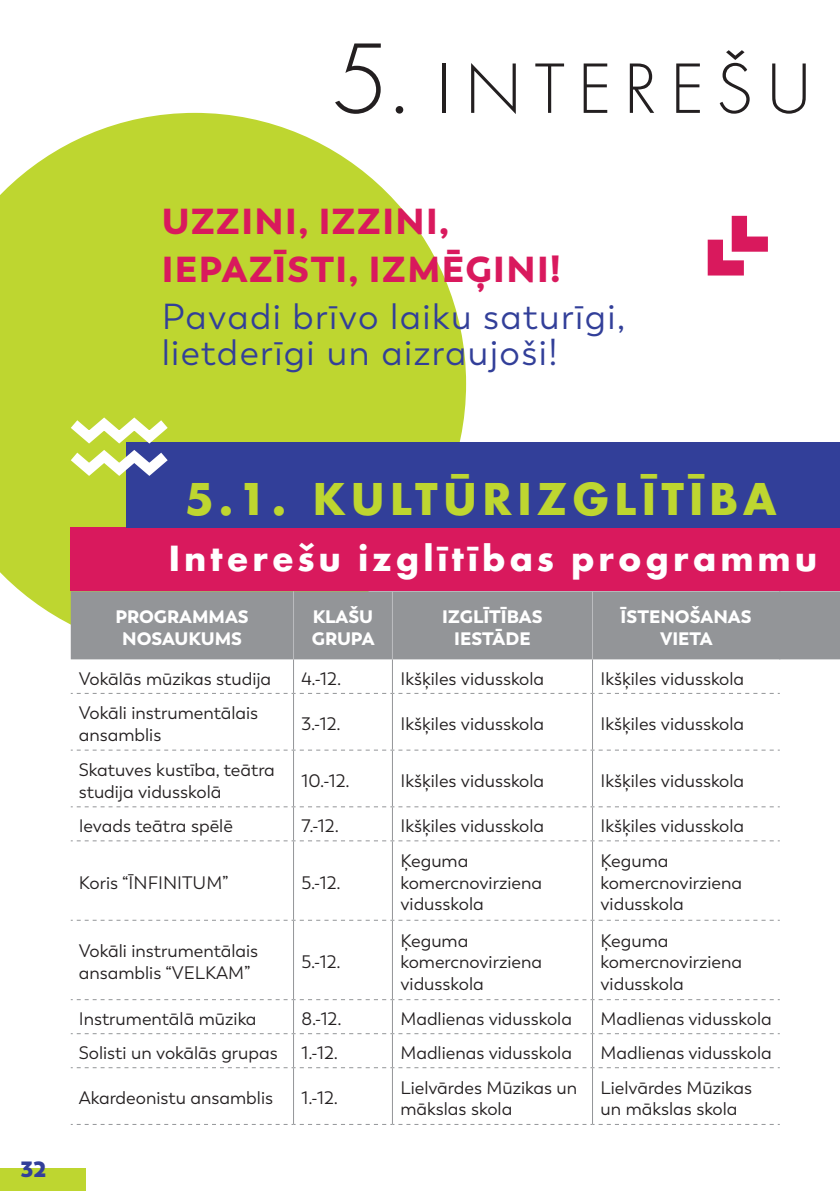
<style>
.page{position:relative;width:840px;height:1191px;background:#fff}
.page>*{position:absolute;margin:0;border:0;box-sizing:border-box;transform-origin:0 0}
.t1{font:300 74px "Futura";letter-spacing:.16em;color:#231f20}
.t2{font:700 48px "Futura";letter-spacing:.1em;color:#bed630}
.t3{font:700 38px "Futura";letter-spacing:.1em;color:#fff}
.t4{font:36px/36px "Trenda";letter-spacing:.04em;color:#323f99}
.t5{font:900 36px/48px "Trenda";letter-spacing:.04em;color:#d9195d}
.t6{font:800 22px "Trenda";color:#323f99}
.Table{font:18px/21.6px "Trenda";color:#231f20}
.t7{font:900 18px/21.6px "Trenda";color:#fff}
.s1{font-size:104px}
</style>
<div class="page">
<svg style="left:0;top:113px;width:466px;height:541px;background:#c7db4e"></svg>
<div style="left:71px;top:591px;width:768px;height:68px;background:#939598"></div>
<hr style="left:293px;top:659px;width:1px;height:34px;background:#939598">
<hr style="left:392px;top:659px;width:1px;height:34px;background:#939598">
<hr style="left:592px;top:659px;width:1px;height:34px;background:#939598">
<hr style="left:293px;top:694px;width:1px;height:55px;background:#939598">
<hr style="left:392px;top:694px;width:1px;height:55px;background:#939598">
<hr style="left:592px;top:694px;width:1px;height:55px;background:#939598">
<hr style="left:293px;top:750px;width:1px;height:56px;background:#939598">
<hr style="left:392px;top:750px;width:1px;height:56px;background:#939598">
<hr style="left:592px;top:750px;width:1px;height:56px;background:#939598">
<hr style="left:293px;top:807px;width:1px;height:33px;background:#939598">
<hr style="left:392px;top:807px;width:1px;height:33px;background:#939598">
<hr style="left:592px;top:807px;width:1px;height:33px;background:#939598">
<hr style="left:293px;top:841px;width:1px;height:78px;background:#939598">
<hr style="left:392px;top:841px;width:1px;height:78px;background:#939598">
<hr style="left:592px;top:841px;width:1px;height:78px;background:#939598">
<hr style="left:293px;top:920px;width:1px;height:79px;background:#939598">
<hr style="left:392px;top:920px;width:1px;height:79px;background:#939598">
<hr style="left:592px;top:920px;width:1px;height:79px;background:#939598">
<hr style="left:293px;top:1000px;width:1px;height:33px;background:#939598">
<hr style="left:392px;top:1000px;width:1px;height:33px;background:#939598">
<hr style="left:592px;top:1000px;width:1px;height:33px;background:#939598">
<hr style="left:293px;top:1034px;width:1px;height:33px;background:#939598">
<hr style="left:392px;top:1034px;width:1px;height:33px;background:#939598">
<hr style="left:592px;top:1034px;width:1px;height:33px;background:#939598">
<hr style="left:293px;top:1068px;width:1px;height:56px;background:#939598">
<hr style="left:392px;top:1068px;width:1px;height:56px;background:#939598">
<hr style="left:592px;top:1068px;width:1px;height:56px;background:#939598">
<svg style="left:71px;top:693px;width:708px;height:1px"></svg>
<svg style="left:71px;top:749px;width:708px;height:1px"></svg>
<svg style="left:71px;top:806px;width:708px;height:1px"></svg>
<svg style="left:71px;top:840px;width:708px;height:1px"></svg>
<svg style="left:71px;top:919px;width:708px;height:1px"></svg>
<svg style="left:71px;top:999px;width:708px;height:1px"></svg>
<svg style="left:71px;top:1033px;width:708px;height:1px"></svg>
<svg style="left:71px;top:1067px;width:708px;height:1px"></svg>
<hr style="left:293px;top:591px;width:1px;height:68px;background:#bcbdc0">
<hr style="left:392px;top:591px;width:1px;height:68px;background:#bcbdc0">
<hr style="left:591px;top:591px;width:1px;height:68px;background:#bcbdc0">
<svg style="left:71px;top:1124px;width:708px;height:1px"></svg>
<hr style="left:778px;top:591px;width:1px;height:68px;background:#939598">
<div style="left:71px;top:527px;width:768px;height:64px;background:#d9195d"></div>
<div style="left:127px;top:442px;width:712px;height:85px;background:#323f99"></div>
<svg style="left:707px;top:216px;width:60px;height:59px"></svg>
<svg style="left:60px;top:410px;width:118px;height:72px"></svg>
<div style="left:0;top:1168px;width:85px;height:23px;background:#bed630"></div>
<p class="t1" style="left:332px;top:41px;width:481px"><span class="s1">5.</span> INTEREŠU</p>
<p class="t5" style="left:161px;top:197px;width:400px">UZZINI, IZZINI,<br>IEPAZĪSTI, IZMĒĢINI!</p>
<p class="t4" style="left:161px;top:299px;width:464px">Pavadi brīvo laiku saturīgi, lietderīgi un aizraujoši!</p>
<p class="t6" style="left:21px;top:1155px;width:27px">32</p>
<p class="t2" style="left:185px;top:464px;width:593px">5.1. KULTŪRIZGLĪTĪBA</p>
<p class="t3" style="left:168px;top:531px;width:650px">Interešu izglītības programmu</p>
<p class="t7" style="left:115px;top:606px;width:135px">PROGRAMMAS</p>
<p class="t7" style="left:122px;top:628px;width:122px">NOSAUKUMS</p>
<p class="t7" style="left:312px;top:606px;width:64px">KLAŠU<br>GRUPA</p>
<p class="t7" style="left:442px;top:606px;width:102px">IZGLĪTĪBAS</p>
<p class="t7" style="left:454px;top:628px;width:78px">IESTĀDE</p>
<p class="t7" style="left:620px;top:606px;width:132px">ĪSTENOŠANAS</p>
<p class="t7" style="left:659px;top:628px;width:54px">VIETA</p>
<p class="Table" style="left:79px;top:668px;width:194px">Vokālās mūzikas studija</p>
<p class="Table" style="left:301px;top:668px;width:41px">4.-12.</p>
<p class="Table" style="left:400px;top:668px;width:145px">Ikšķiles vidusskola</p>
<p class="Table" style="left:600px;top:668px;width:145px">Ikšķiles vidusskola</p>
<p class="Table" style="left:79px;top:702px;width:181px">Vokāli instrumentālais ansamblis</p>
<p class="Table" style="left:301px;top:713px;width:41px">3.-12.</p>
<p class="Table" style="left:400px;top:713px;width:145px">Ikšķiles vidusskola</p>
<p class="Table" style="left:600px;top:713px;width:145px">Ikšķiles vidusskola</p>
<p class="Table" style="left:79px;top:759px;width:197px">Skatuves kustība, teātra studija vidusskolā</p>
<p class="Table" style="left:301px;top:770px;width:50px">10.-12.</p>
<p class="Table" style="left:400px;top:770px;width:145px">Ikšķiles vidusskola</p>
<p class="Table" style="left:600px;top:770px;width:145px">Ikšķiles vidusskola</p>
<p class="Table" style="left:79px;top:815px;width:156px">Ievads teātra spēlē</p>
<p class="Table" style="left:301px;top:815px;width:39px">7.-12.</p>
<p class="Table" style="left:400px;top:815px;width:145px">Ikšķiles vidusskola</p>
<p class="Table" style="left:600px;top:815px;width:145px">Ikšķiles vidusskola</p>
<p class="Table" style="left:79px;top:872px;width:151px">Koris “ĪNFINITUM”</p>
<p class="Table" style="left:301px;top:872px;width:41px">5.-12.</p>
<p class="Table" style="left:400px;top:850px;width:143px">Ķeguma komercnovirziena vidusskola</p>
<p class="Table" style="left:600px;top:850px;width:143px">Ķeguma komercnovirziena vidusskola</p>
<p class="Table" style="left:79px;top:940px;width:181px">Vokāli instrumentālais ansamblis “VELKAM”</p>
<p class="Table" style="left:301px;top:951px;width:41px">5.-12.</p>
<p class="Table" style="left:400px;top:930px;width:143px">Ķeguma komercnovirziena vidusskola</p>
<p class="Table" style="left:600px;top:930px;width:143px">Ķeguma komercnovirziena vidusskola</p>
<p class="Table" style="left:79px;top:1008px;width:179px">Instrumentālā mūzika</p>
<p class="Table" style="left:301px;top:1008px;width:42px">8.-12.</p>
<p class="Table" style="left:400px;top:1008px;width:173px">Madlienas vidusskola</p>
<p class="Table" style="left:600px;top:1008px;width:173px">Madlienas vidusskola</p>
<p class="Table" style="left:79px;top:1042px;width:200px">Solisti un vokālās grupas</p>
<p class="Table" style="left:301px;top:1042px;width:38px">1.-12.</p>
<p class="Table" style="left:400px;top:1042px;width:173px">Madlienas vidusskola</p>
<p class="Table" style="left:600px;top:1042px;width:173px">Madlienas vidusskola</p>
<p class="Table" style="left:79px;top:1087px;width:196px">Akardeonistu ansamblis</p>
<p class="Table" style="left:301px;top:1087px;width:38px">1.-12.</p>
<p class="Table" style="left:400px;top:1076px;width:178px">Lielvārdes Mūzikas un mākslas skola</p>
<p class="Table" style="left:600px;top:1076px;width:153px">Lielvārdes Mūzikas un mākslas skola</p>
</div>
